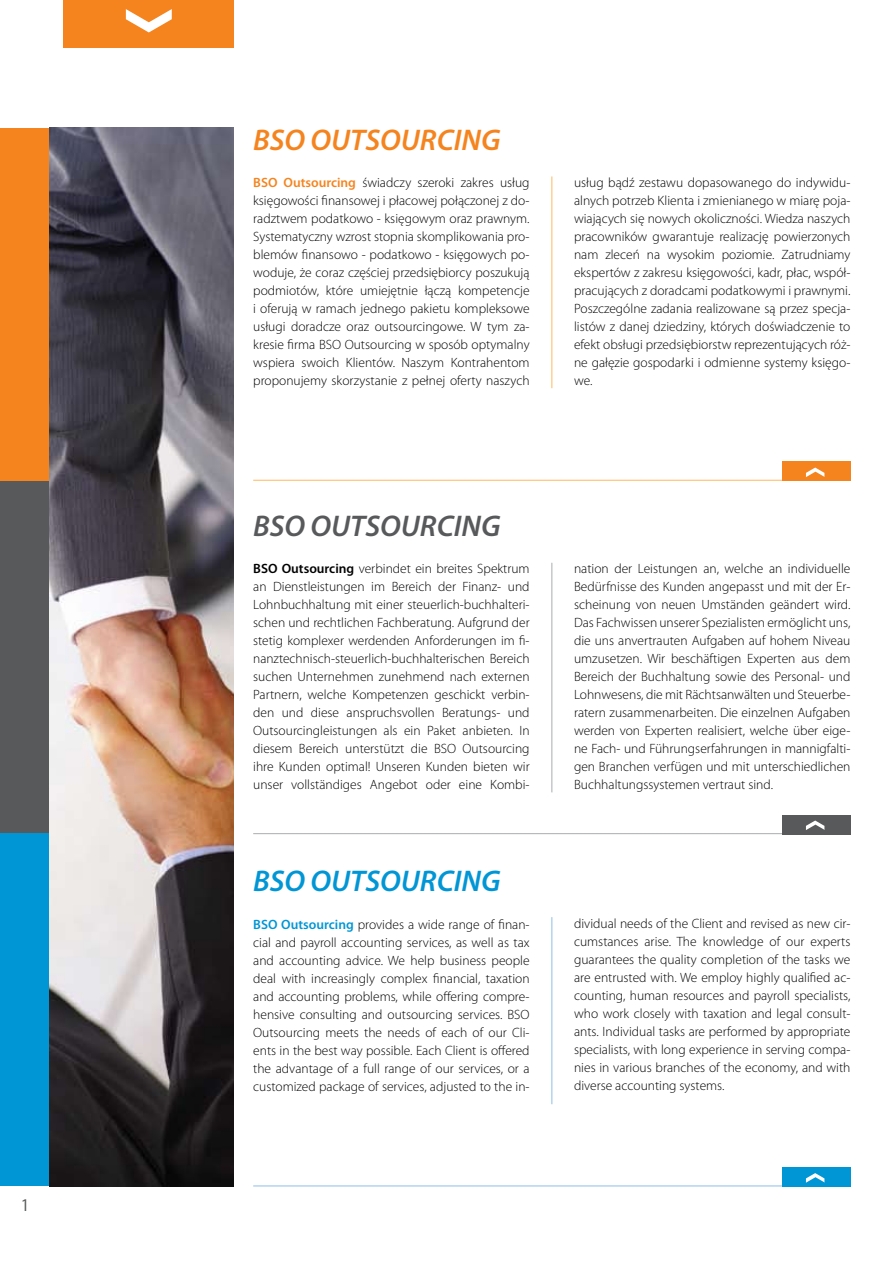
<style>
.page{position:relative;width:893px;height:1263px;background:#fff}
.page>*{position:absolute;margin:0;border:0;box-sizing:border-box;transform-origin:0 0}
.t1{font:italic 600 30px "Myriad Pro";color:#0096d5}
.t2{font:italic 600 30px "Myriad Pro";color:#f5841f}
.t3{font:italic 600 30px "Myriad Pro";color:#58595b}
.t4{font:condensed 18px "Myriad Pro";color:#58595b}
.t5{font:300 13.5px/18px "Myriad Pro";color:#000;text-align:justify}
.s1{font-weight:600;color:#f5841f}
.s2{font-weight:600}
.s3{font-weight:600;color:#0096d5}
</style>
<div class="page">
<hr style="left:551px;top:917px;width:1px;height:187px;background:#a0c9eb">
<hr style="left:551px;top:176px;width:1px;height:212px;background:#fdc578">
<hr style="left:253px;top:480px;width:597px;height:1px;background:#fdc578">
<div style="left:782px;top:462px;width:68px;height:19px;background:#f5841f"></div>
<svg style="left:806px;top:467px;width:19px;height:10px"></svg>
<hr style="left:551px;top:563px;width:1px;height:229px;background:#b7b9bc">
<hr style="left:253px;top:833px;width:597px;height:1px;background:#b7b9bc">
<div style="left:782px;top:815px;width:68px;height:19px;background:#58595b"></div>
<svg style="left:806px;top:820px;width:19px;height:10px"></svg>
<hr style="left:253px;top:1185px;width:597px;height:1px;background:#a0c9eb">
<div style="left:782px;top:1167px;width:68px;height:19px;background:#0096d5"></div>
<svg style="left:805px;top:1173px;width:20px;height:10px"></svg>
<div style="left:0;top:128px;width:50px;height:352px;background:#f5841f"></div>
<div style="left:0;top:480px;width:50px;height:353px;background:#58595b"></div>
<div style="left:0;top:833px;width:50px;height:353px;background:#0096d5"></div>
<div style="left:64px;top:0;width:170px;height:47px;background:#f5841f"></div>
<svg style="left:125px;top:9px;width:47px;height:23px"></svg>
<img style="left:50px;top:128px;width:184px;height:1058px">
<h2 class="t4" style="left:22px;top:1194px;width:8px">1</h2>
<h1 class="t2" style="left:253px;top:121px;width:249px">BSO OUTSOURCING</h1>
<p class="t5" style="left:253px;top:173px;width:278px"><span class="s1">BSO Outsourcing</span> świadczy szeroki zakres usług księgowości finansowej i płacowej połączonej z do&shy;radztwem podatkowo - księgowym oraz prawnym.<br>Systematyczny wzrost stopnia skomplikowania pro&shy;blemów finansowo - podatkowo - księgowych po&shy;woduje, że coraz częściej przedsiębiorcy poszukują podmiotów, które umiejętnie łączą kompetencje i oferują w ramach jednego pakietu kompleksowe usługi doradcze oraz outsourcingowe. W tym za&shy;kresie firma BSO Outsourcing w sposób optymalny wspiera swoich Klientów. Naszym Kontrahentom proponujemy skorzystanie z pełnej oferty naszych</p>
<p class="t5" style="left:574px;top:173px;width:278px">usług bądź zestawu dopasowanego do indywidu&shy;alnych potrzeb Klienta i zmienianego w miarę poja&shy;wiających się nowych okoliczności. Wiedza naszych pracowników gwarantuje realizację powierzonych nam zleceń na wysokim poziomie. Zatrudniamy ekspertów z zakresu księgowości, kadr, płac, współ&shy;pracujących z doradcami podatkowymi i prawnymi.<br>Poszczególne zadania realizowane są przez specja&shy;listów z danej dziedziny, których doświadczenie to efekt obsługi przedsiębiorstw reprezentujących róż&shy;ne gałęzie gospodarki i odmienne systemy księgo&shy;we.</p>
<h1 class="t3" style="left:253px;top:507px;width:249px">BSO OUTSOURCING</h1>
<p class="t5" style="left:253px;top:560px;width:278px"><span class="s2">BSO Outsourcing</span> verbindet ein breites Spektrum an Dienstleistungen im Bereich der Finanz- und Lohnbuchhaltung mit einer steuerlich-buchhalteri&shy;schen und rechtlichen Fachberatung. Aufgrund der stetig komplexer werdenden Anforderungen im fi&shy;nanztechnisch-steuerlich-buchhalterischen Bereich suchen Unternehmen zunehmend nach externen Partnern, welche Kompetenzen geschickt verbin&shy;den und diese anspruchsvollen Beratungs- und Outsourcingleistungen als ein Paket anbieten. In diesem Bereich unterstützt die BSO Outsourcing ihre Kunden optimal! Unseren Kunden bieten wir unser vollständiges Angebot oder eine Kombi-</p>
<h1 class="t1" style="left:253px;top:861px;width:249px">BSO OUTSOURCING</h1>
<p class="t5" style="left:253px;top:915px;width:278px"><span class="s3">BSO Outsourcing</span> provides a wide range of finan&shy;cial and payroll accounting services, as well as tax and accounting advice. We help business people deal with increasingly complex financial, taxation and accounting problems, while offering compre&shy;hensive consulting and outsourcing services. BSO Outsourcing meets the needs of each of our Cli&shy;ents in the best way possible. Each Client is offered the advantage of a full range of our services, or a customized package of services, adjusted to the in-</p>
<p class="t5" style="left:574px;top:560px;width:278px">nation der Leistungen an, welche an individuelle Bedürfnisse des Kunden angepasst und mit der Er&shy;scheinung von neuen Umständen geändert wird.<br>Das Fachwissen unserer Spezialisten ermöglicht uns, die uns anvertrauten Aufgaben auf hohem Niveau umzusetzen. Wir beschäftigen Experten aus dem Bereich der Buchhaltung sowie des Personal- und Lohnwesens, die mit Rächtsanwälten und Steuerbe&shy;ratern zusammenarbeiten. Die einzelnen Aufgaben werden von Experten realisiert, welche über eige&shy;ne Fach- und Führungserfahrungen in mannigfalti&shy;gen Branchen verfügen und mit unterschiedlichen Buchhaltungssystemen vertraut sind.</p>
<p class="t5" style="left:574px;top:914px;width:278px">dividual needs of the Client and revised as new cir&shy;cumstances arise. The knowledge of our experts guarantees the quality completion of the tasks we are entrusted with. We employ highly qualified ac&shy;counting, human resources and payroll specialists, who work closely with taxation and legal consult&shy;ants. Individual tasks are performed by appropriate specialists, with long experience in serving compa&shy;nies in various branches of the economy, and with diverse accounting systems.</p>
</div>
